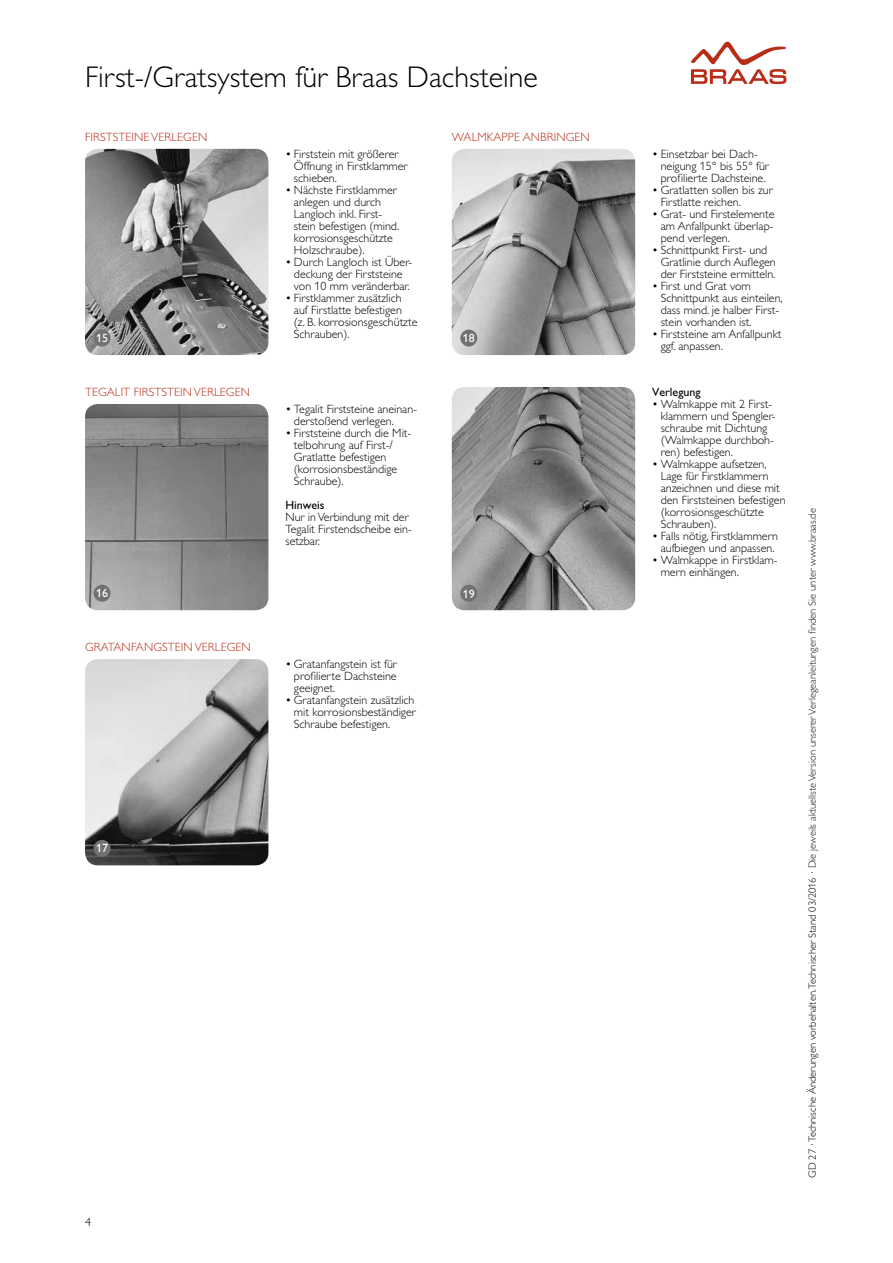
<style>
.page{position:relative;width:893px;height:1263px;background:#fff}
.page>*{position:absolute;margin:0;border:0;box-sizing:border-box;transform-origin:0 0}
.t1{font:300 30px "Gill Alt One";color:#000}
.t2{font:300 12px/12px "Gill Alt One";color:#000}
.t3{font:300 12px "Gill Alt One";letter-spacing:.01em;color:#b92d16}
.t4{font:12px "Gill Alt One";color:#000}
.t5{font:12px "Gill Alt One";color:#fff}
.t6{font:300 10.5px "Gill Alt One";color:#18191e}
.s1{color:#000}
</style>
<div class="page">
<svg style="left:691px;top:42px;width:95px;height:42px"></svg>
<img style="left:452px;top:387px;width:183px;height:223px">
<div style="left:460px;top:585px;width:17px;height:17px;background:#707172;border-radius:50%"></div>
<img style="left:85px;top:149px;width:183px;height:206px">
<div style="left:94px;top:330px;width:17px;height:17px;background:#707172;border-radius:50%"></div>
<img style="left:85px;top:404px;width:183px;height:206px">
<div style="left:94px;top:585px;width:17px;height:17px;background:#707172;border-radius:50%"></div>
<img style="left:452px;top:149px;width:183px;height:206px">
<div style="left:460px;top:330px;width:17px;height:17px;background:#707172;border-radius:50%"></div>
<img style="left:85px;top:659px;width:183px;height:206px">
<div style="left:94px;top:840px;width:17px;height:17px;background:#707172;border-radius:50%"></div>
<h1 class="t1" style="left:85px;top:60px;width:454px">First-/Gratsystem für Braas Dachsteine</h1>
<p class="t3" style="left:85px;top:130px;width:124px">FIRSTSTEINE VERLEGEN</p>
<p class="t5" style="left:96px;top:331px;width:13px">15</p>
<p class="t3" style="left:85px;top:385px;width:166px">TEGALIT FIRSTSTEIN VERLEGEN</p>
<p class="t5" style="left:96px;top:586px;width:13px">16</p>
<p class="t3" style="left:85px;top:640px;width:167px">GRATANFANGSTEIN VERLEGEN</p>
<p class="t2" style="left:294px;top:148px;width:115px;text-indent:-9px">• Firststein mit größerer<br>Öffnung in Firstklammer schieben.</p>
<p class="t2" style="left:294px;top:184px;width:107px;text-indent:-9px">• Nächste Firstklammer anlegen und durch<br>Langloch inkl. First&shy;stein befestigen (mind. korrosionsgeschützte<br>Holzschraube).</p>
<p class="t2" style="left:285px;top:256px;width:128px;text-align:center">• Durch Langloch ist Über&shy;deckung der Firststeine von 10 mm veränderbar.</p>
<p class="t2" style="left:294px;top:292px;width:125px;text-indent:-9px">• Firstklammer zusätzlich auf Firstlatte befestigen<br>(z. B. korrosionsgeschützte<br>Schrauben).</p>
<p class="t2" style="left:294px;top:403px;width:125px;text-indent:-9px">• Tegalit Firststeine aneinan&shy;derstoßend verlegen.</p>
<p class="t2" style="left:294px;top:427px;width:119px;text-indent:-9px">• Firststeine durch die Mit&shy;telbohrung auf First-/<br>Gratlatte befestigen (korrosionsbeständige<br>Schraube).</p>
<p class="t4" style="left:285px;top:498px;width:40px">Hinweis</p>
<p class="t2" style="left:285px;top:511px;width:128px">Nur in Verbindung mit der<br>Tegalit Firstendscheibe ein&shy;setzbar.</p>
<p class="t2" style="left:294px;top:658px;width:104px;text-align:justify;text-indent:-9px">• Gratanfangstein ist für profilierte Dachsteine geeignet.</p>
<p class="t2" style="left:294px;top:694px;width:123px;text-align:justify;text-indent:-9px">• Gratanfangstein zusätzlich mit korrosionsbeständiger Schraube befestigen.</p>
<p class="t3" style="left:452px;top:130px;width:139px">WALMKAPPE ANBRINGEN</p>
<p class="t5" style="left:463px;top:331px;width:13px">18</p>
<p class="t5" style="left:463px;top:587px;width:13px">19</p>
<p class="t5" style="left:96px;top:841px;width:13px">17</p>
<p class="t2" style="left:85px;top:1216px;width:7px">4</p>
<p class="t2" style="left:661px;top:148px;width:110px;text-indent:-9px">• Einsetzbar bei Dach&shy;neigung 15° bis 55° für profilierte Dachsteine.</p>
<p class="t2" style="left:661px;top:184px;width:114px;text-indent:-9px">• Gratlatten sollen bis zur<br>Firstlatte reichen.</p>
<p class="t2" style="left:661px;top:208px;width:115px;text-align:justify;text-indent:-9px">• Grat- und Firstelemente am Anfallpunkt überlap&shy;pend verlegen.</p>
<p class="t2" style="left:661px;top:244px;width:117px;text-indent:-9px">• Schnittpunkt First- und<br>Gratlinie durch Auflegen der Firststeine ermitteln.</p>
<p class="t2" style="left:661px;top:280px;width:123px;text-indent:-9px">• First und Grat vom<br>Schnittpunkt aus einteilen, dass mind. je halber First&shy;stein vorhanden ist.</p>
<p class="t2" style="left:661px;top:328px;width:122px;text-indent:-9px">• Firststeine am Anfallpunkt ggf. anpassen.</p>
<p class="t4" style="left:652px;top:385px;width:50px">Verlegung</p>
<p class="t2" style="left:661px;top:398px;width:116px;text-indent:-9px">• Walmkappe mit 2 First&shy;klammern und Spengler&shy;schraube mit Dichtung (Walmkappe durchboh&shy;ren) befestigen.</p>
<p class="t2" style="left:661px;top:458px;width:126px;text-indent:-9px">• Walmkappe aufsetzen,<br>Lage für Firstklammern anzeichnen und diese mit den Firststeinen befestigen (korrosionsgeschützte<br>Schrauben).</p>
<p class="t2" style="left:652px;top:530px;width:127px;text-align:center">• Falls nötig, Firstklammern aufbiegen und anpassen.</p>
<p class="t2" style="left:661px;top:554px;width:118px;text-indent:-9px">• Walmkappe in Firstklam&shy;mern einhängen.</p>
<p class="t6" style="left:806px;top:1178px;width:671px;rotate:-90deg"><span class="s1">GD 27 · Technische Änderungen vorbehalten.Technischer Stand 03/2016</span> · Die jeweils aktuellste Version unserer Verlegeanleitungen finden Sie unter www.braas.de</p>
</div>
